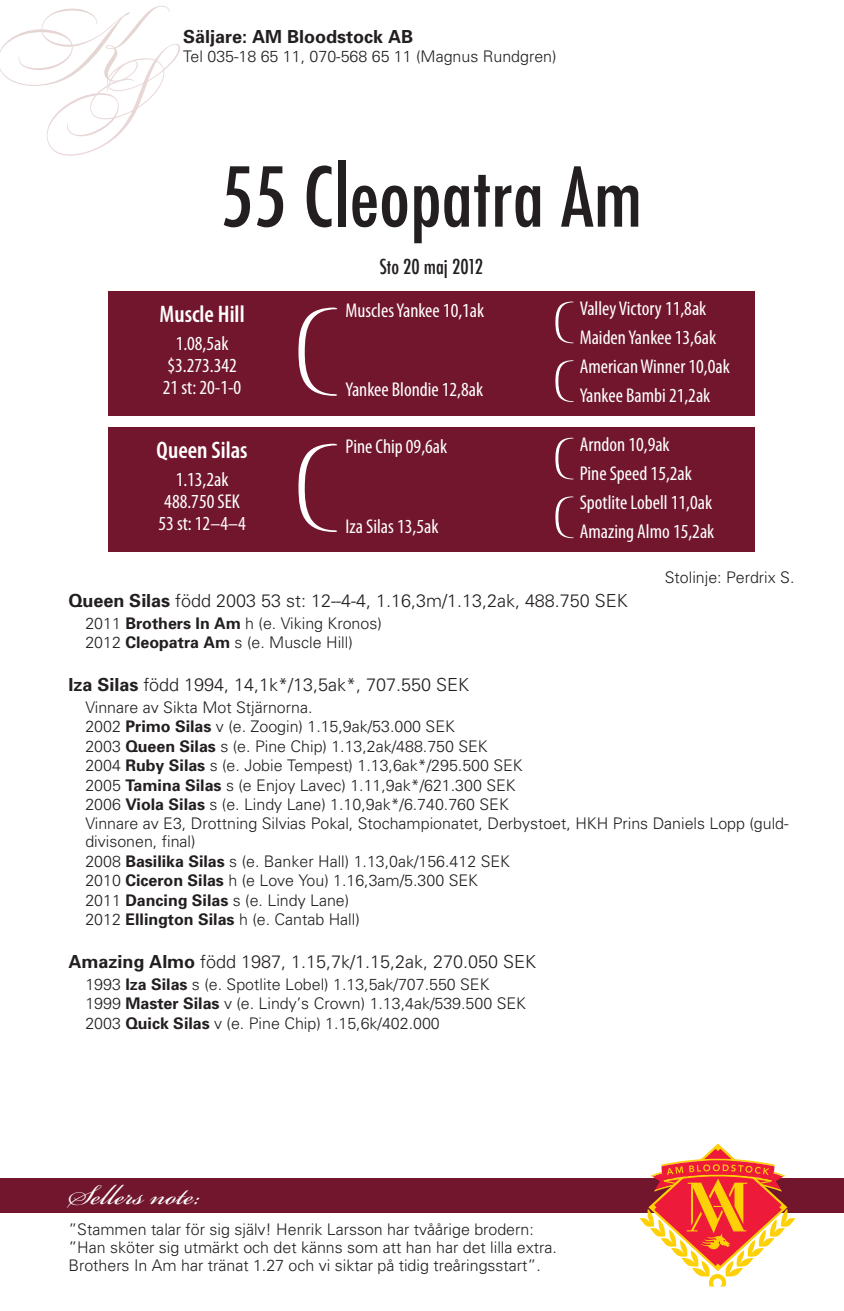
<style>
.page{position:relative;width:844px;height:1311px;background:#fff}
.page>*{position:absolute;margin:0;border:0;box-sizing:border-box;transform-origin:0 0}
.t1{font:500 condensed 80px "Futura";color:#231f20}
.t2{font:44px "Bickham Script Std";color:#fff}
.t3{font:600 condensed 24px "Myriad Pro";color:#fff}
.t4{font:condensed 20px/29px "Myriad Pro";color:#fff;text-align:center}
.t5{font:500 condensed 20px "Futura";color:#231f20}
.t6{font:300 18px "Univers";color:#231f20}
.t7{font:700 18px "Univers";color:#231f20}
.t8{font:300 16px/19.2px "Univers";color:#231f20}
.s1{font-weight:700}
</style>
<div class="page">
<div style="left:0;top:1178px;width:844px;height:34px;background:#71162d"></div>
<div style="left:108px;top:427px;width:646px;height:124px;background:#71162d"></div>
<svg style="left:298px;top:443px;width:39px;height:89px"></svg>
<svg style="left:555px;top:437px;width:18px;height:42px"></svg>
<svg style="left:555px;top:496px;width:18px;height:42px"></svg>
<div style="left:108px;top:291px;width:646px;height:124px;background:#71162d"></div>
<svg style="left:298px;top:307px;width:39px;height:89px"></svg>
<svg style="left:555px;top:301px;width:18px;height:42px"></svg>
<svg style="left:555px;top:360px;width:18px;height:42px"></svg>
<svg style="left:639px;top:1143px;width:155px;height:143px"></svg>
<svg style="left:0;top:6px;width:180px;height:150px"></svg>
<p class="t7" style="left:183px;top:30px;width:231px">Säljare: AM Bloodstock AB</p>
<p class="t8" style="left:183px;top:48px;width:375px">Tel 035-18 65 11, 070-568 65 11 (Magnus Rundgren)</p>
<p class="t1" style="left:220px;top:148px;width:423px">55 Cleopatra Am</p>
<p class="t3" style="left:159px;top:306px;width:87px">Muscle Hill</p>
<p class="t4" style="left:163px;top:334px;width:80px;line-height:22px">1.08,5ak $3.273.342<br>21 st: 20-1-0</p>
<p class="t3" style="left:157px;top:442px;width:92px">Queen Silas</p>
<p class="t4" style="left:158px;top:470px;width:89px;line-height:22px">1.13,2ak<br>488.750 SEK<br>53 st: 12–4–4</p>
<p class="t5" style="left:379px;top:254px;width:105px">Sto 20 maj 2012</p>
<p class="t4" style="left:345px;top:297px;width:140px">MusclesYankee 10,1ak</p>
<p class="t4" style="left:345px;top:377px;width:139px">Yankee Blondie 12,8ak</p>
<p class="t4" style="left:345px;top:433px;width:103px">Pine Chip 09,6ak</p>
<p class="t4" style="left:345px;top:513px;width:94px">Iza Silas 13,5ak</p>
<p class="t4" style="left:579px;top:295px;width:152px;text-align:left">Valley Victory 11,8ak<br>Maiden Yankee 13,6ak<br>AmericanWinner 10,0ak<br>Yankee Bambi 21,2ak</p>
<p class="t4" style="left:579px;top:431px;width:136px;text-align:left">Arndon 10,9ak<br>Pine Speed 15,2ak<br>Spotlite Lobell 11,0ak<br>Amazing Almo 15,2ak</p>
<p class="t8" style="left:664px;top:569px;width:131px">Stolinje: Perdrix S.</p>
<p class="t6" style="left:68px;top:594px;width:561px"><span class="s1">Queen Silas</span> född 2003 53 st: 12--4-4, 1.16,3m/1.13,2ak, 488.750 SEK</p>
<p class="t8" style="left:85px;top:614px;width:298px">2011 <span class="s1">Brothers In Am</span> h (e. Viking Kronos)<br>2012 <span class="s1">Cleopatra Am</span> s (e. Muscle Hill)</p>
<p class="t6" style="left:68px;top:678px;width:402px"><span class="s1">Iza Silas</span> född 1994, 14,1k*/13,5ak*, 707.550 SEK</p>
<p class="t8" style="left:85px;top:698px;width:704px">Vinnare av Sikta Mot Stjärnorna.<br>2002 <span class="s1">Primo Silas</span> v (e. Zoogin) 1.15,9ak/53.000 SEK<br>2003 <span class="s1">Queen Silas</span> s (e. Pine Chip) 1.13,2ak/488.750 SEK<br>2004 <span class="s1">Ruby Silas</span> s (e. Jobie Tempest) 1.13,6ak*/295.500 SEK<br>2005 <span class="s1">Tamina Silas</span> s (e Enjoy Lavec) 1.11,9ak*/621.300 SEK<br>2006 <span class="s1">Viola Silas</span> s (e. Lindy Lane) 1.10,9ak*/6.740.760 SEK<br>Vinnare av E3, Drottning Silvias Pokal, Stochampionatet, Derbystoet, HKH Prins Daniels Lopp (guld&shy;divisonen, final)<br>2008 <span class="s1">Basilika Silas</span> s (e. Banker Hall) 1.13,0ak/156.412 SEK<br>2010 <span class="s1">Ciceron Silas</span> h (e Love You) 1.16,3am/5.300 SEK<br>2011 <span class="s1">Dancing Silas</span> s (e. Lindy Lane)<br>2012 <span class="s1">Ellington Silas</span> h (e. Cantab Hall)</p>
<p class="t6" style="left:68px;top:955px;width:469px"><span class="s1">Amazing Almo</span> född 1987, 1.15,7k/1.15,2ak, 270.050 SEK</p>
<p class="t8" style="left:85px;top:975px;width:442px">1993 <span class="s1">Iza Silas</span> s (e. Spotlite Lobel) 1.13,5ak/707.550 SEK<br>1999 <span class="s1">Master Silas</span> v (e. Lindy’s Crown) 1.13,4ak/539.500 SEK<br>2003 <span class="s1">Quick Silas</span> v (e. Pine Chip) 1.15,6k/402.000</p>
<p class="t2" style="left:68px;top:1162px;width:134px">Sellersnote:</p>
<p class="t8" style="left:68px;top:1220px;width:490px;line-height:18.4px">”Stammen talar för sig själv! Henrik Larsson har tvåårige brodern: ”Han sköter sig utmärkt och det känns som att han har det lilla extra.<br>Brothers In Am har tränat 1.27 och vi siktar på tidig treåringsstart”.</p>
</div>
